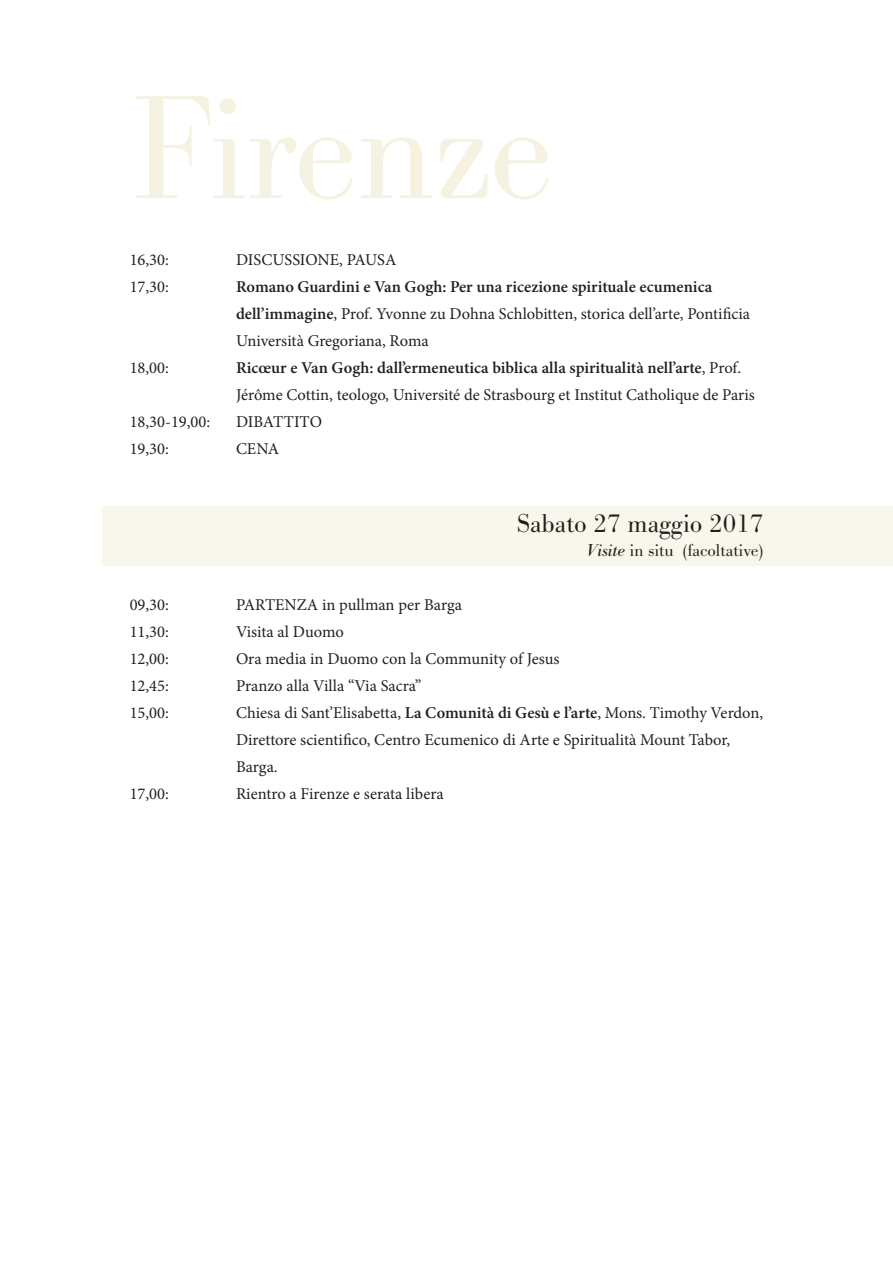
<style>
.page{position:relative;width:893px;height:1263px;background:#fff}
.page>*{position:absolute;margin:0;border:0;box-sizing:border-box;transform-origin:0 0}
.t1{font:152.7px "Bodoni Antiqua T Light Ro 1";letter-spacing:-.025em;color:#f6f2e1}
.chapter_title{font:27px "Bodoni Antiqua T Light Ro 1";color:#231f20}
.chapter_title-2{font:18px "Bodoni Antiqua T Light Ro 1";color:#231f20}
.t2{font:16.5px/27px "Minion Pro";color:#231f20}
.s1{font-weight:600}
.s2{font-family:"Bodoni Antiqua T";font-style:italic}
</style>
<div class="page">
<div style="left:102px;top:506px;width:791px;height:60px;background:#f9f6eb"></div>
<p class="t1" style="left:131px;top:66px;width:425px">Firenze</p>
<p class="t2" style="left:130px;top:246px;width:41px">16,30:</p>
<p class="t2" style="left:236px;top:246px;width:162px">DISCUSSIONE, PAUSA</p>
<p class="t2" style="left:130px;top:273px;width:41px">17,30:</p>
<p class="t2" style="left:236px;top:273px;width:516px"><span class="s1">Romano Guardini e Van Gogh: Per una ricezione spirituale ecumenica dell’immagine</span>, Prof. Yvonne zu Dohna Schlobitten, storica dell’arte, Pontificia<br>Università Gregoriana, Roma</p>
<p class="t2" style="left:130px;top:354px;width:41px">18,00:</p>
<p class="t2" style="left:236px;top:354px;width:520px"><span class="s1">Ricœur e Van Gogh: dall’ermeneutica biblica alla spiritualità nell’arte</span>, Prof.<br>Jérôme Cottin, teologo, Université de Strasbourg et Institut Catholique de Paris</p>
<p class="t2" style="left:130px;top:408px;width:82px">18,30-19,00:</p>
<p class="t2" style="left:236px;top:408px;width:88px">DIBATTITO</p>
<p class="t2" style="left:130px;top:435px;width:41px">19,30:</p>
<p class="t2" style="left:236px;top:435px;width:45px">CENA</p>
<p class="chapter_title" style="left:517px;top:509px;width:248px">Sabato 27 maggio 2017</p>
<p class="chapter_title-2" style="left:586px;top:540px;width:178px"><span class="s2">Visite</span> in situ (facoltative)</p>
<p class="t2" style="left:130px;top:591px;width:41px">09,30:</p>
<p class="t2" style="left:236px;top:591px;width:227px">PARTENZA in pullman per Barga</p>
<p class="t2" style="left:130px;top:618px;width:41px">11,30:</p>
<p class="t2" style="left:236px;top:618px;width:109px">Visita al Duomo</p>
<p class="t2" style="left:130px;top:645px;width:41px">12,00:</p>
<p class="t2" style="left:236px;top:645px;width:325px">Ora media in Duomo con la Community of Jesus</p>
<p class="t2" style="left:130px;top:672px;width:41px">12,45:</p>
<p class="t2" style="left:236px;top:672px;width:187px">Pranzo alla Villa “Via Sacra”</p>
<p class="t2" style="left:130px;top:699px;width:41px">15,00:</p>
<p class="t2" style="left:236px;top:699px;width:529px">Chiesa di Sant’Elisabetta, <span class="s1">La Comunità di Gesù e l’arte</span>, Mons. Timothy Verdon,<br>Direttore scientifico, Centro Ecumenico di Arte e Spiritualità Mount Tabor,<br>Barga.</p>
<p class="t2" style="left:130px;top:780px;width:41px">17,00:</p>
<p class="t2" style="left:236px;top:780px;width:209px">Rientro a Firenze e serata libera</p>
</div>
